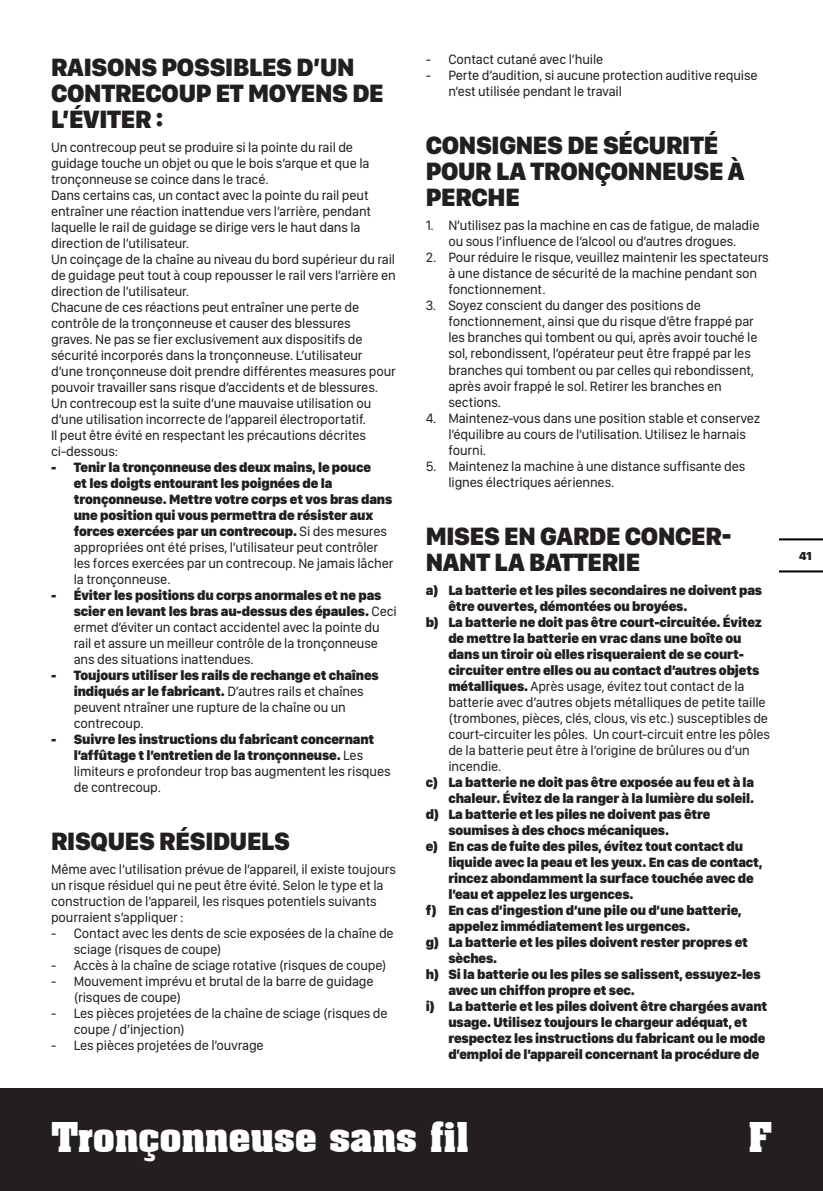
<style>
.page{position:relative;width:823px;height:1191px;background:#fff}
.page>*{position:absolute;margin:0;border:0;box-sizing:border-box;transform-origin:0 0}
.t1{font:700 40px "Aachen BT";letter-spacing:-.025em;color:#fff}
.t2{font:900 26px/26px "SF Compact Display";letter-spacing:-.01em;color:#231f20}
.t3{font:14px/16px "SF Compact Display";letter-spacing:-.01em;color:#231f20}
.t4{font:900 14px/16px "SF Compact Display";letter-spacing:-.01em;color:#231f20}
.t5{font:900 12px "SF Compact Display";color:#231f20}
.s1{font-weight:400}
.s2{font-weight:900}
</style>
<div class="page">
<div style="left:0;top:1089px;width:822px;height:102px;background:#231f20"></div>
<hr style="left:779px;top:570px;width:43px;height:2px;background:#000">
<hr style="left:779px;top:538px;width:43px;height:2px;background:#000">
<h2 class="t2" style="left:51px;top:56px;width:334px">RAISONS POSSIBLES D’UN<br>CONTRECOUP ET MOYENS DE<br>L’ÉVITER :</h2>
<p class="t3" style="left:51px;top:140px;width:346px">Un contrecoup peut se produire si la pointe du rail de guidage touche un objet ou que le bois s’arque et que la tronçonneuse se coince dans le tracé.<br>Dans certains cas, un contact avec la pointe du rail peut entraîner une réaction inattendue vers l’arrière, pendant laquelle le rail de guidage se dirige vers le haut dans la direction de l’utilisateur.<br>Un coinçage de la chaîne au niveau du bord supérieur du rail de guidage peut tout à coup repousser le rail vers l’arrière en direction de l’utilisateur.<br>Chacune de ces réactions peut entraîner une perte de contrôle de la tronçonneuse et causer des blessures graves. Ne pas se fier exclusivement aux dispositifs de sécurité incorporés dans la tronçonneuse. L’utilisateur d’une tronçonneuse doit prendre différentes measures pour pouvoir travailler sans risque d’accidents et de blessures.<br>Un contrecoup est la suite d’une mauvaise utilisation ou d’une utilisation incorrecte de l’appareil électroportatif.<br>Il peut être évité en respectant les précautions décrites ci-dessous:</p>
<p class="t4" style="left:74px;top:460px;width:321px;text-indent:-23px">- Tenir la tronçonneuse des deux mains, le pouce<br>et les doigts entourant les poignées de la tronçonneuse. Mettre votre corps et vos bras dans une position qui vous permettra de résister aux forces exercées par un contrecoup. <span class="s1">Si des mesures appropriées ont été prises, l’utilisateur peut contrôler les forces exercées par un contrecoup. Ne jamais lâcher la tronçonneuse.</span></p>
<p class="t3" style="left:74px;top:588px;width:324px;text-indent:-23px"><span class="s2">- Éviter les positions du corps anormales et ne pas scier en levant les bras au-dessus des épaules.</span> Ceci ermet d’éviter un contact accidentel avec la pointe du rail et assure un meilleur contrôle de la tronçonneuse ans des situations inattendues.</p>
<p class="t3" style="left:74px;top:668px;width:306px;text-indent:-23px"><span class="s2">- Toujours utiliser les rails de rechange et chaînes indiqués ar le fabricant.</span> D’autres rails et chaînes peuvent ntraîner une rupture de la chaîne ou un contrecoup.</p>
<p class="t4" style="left:74px;top:732px;width:318px;text-indent:-23px">- Suivre les instructions du fabricant concernant l’affûtage t l’entretien de la tronçonneuse. <span class="s1">Les limiteurs e profondeur trop bas augmentent les risques de contrecoup.</span></p>
<h2 class="t2" style="left:51px;top:830px;width:240px">RISQUES RÉSIDUELS</h2>
<p class="t3" style="left:51px;top:862px;width:346px">Même avec l’utilisation prévue de l’appareil, il existe toujours un risque résiduel qui ne peut être évité. Selon le type et la construction de l’appareil, les risques potentiels suivants pourraient s’appliquer :</p>
<p class="t3" style="left:74px;top:926px;width:321px;text-indent:-23px">- Contact avec les dents de scie exposées de la chaîne de sciage (risques de coupe)</p>
<p class="t3" style="left:51px;top:958px;width:337px">- Accès à la chaîne de sciage rotative (risques de coupe)</p>
<p class="t3" style="left:74px;top:974px;width:301px;text-indent:-23px">- Mouvement imprévu et brutal de la barre de guidage (risques de coupe)</p>
<p class="t3" style="left:74px;top:1006px;width:315px;text-indent:-23px">- Les pièces projetées de la chaîne de sciage (risques de coupe / d’injection)</p>
<p class="t3" style="left:51px;top:1038px;width:214px">- Les pièces projetées de l’ouvrage</p>
<p class="t3" style="left:425px;top:53px;width:179px">- Contact cutané avec l’huile</p>
<p class="t3" style="left:448px;top:69px;width:310px;text-indent:-23px">- Perte d’audition, si aucune protection auditive requise n’est utilisée pendant le travail</p>
<h2 class="t2" style="left:425px;top:135px;width:320px">CONSIGNES DE SÉCURITÉ<br>POUR LA TRONÇONNEUSE À<br>PERCHE</h2>
<p class="t3" style="left:425px;top:219px;width:335px;text-align:center">1. N’utilisez pas la machine en cas de fatigue, de maladie ou sous l’influence de l’alcool ou d’autres drogues.</p>
<p class="t3" style="left:448px;top:251px;width:322px;text-indent:-23px">2. Pour réduire le risque, veuillez maintenir les spectateurs à une distance de sécurité de la machine pendant son fonctionnement.</p>
<p class="t3" style="left:448px;top:299px;width:310px;text-indent:-23px">3. Soyez conscient du danger des positions de fonctionnement, ainsi que du risque d’être frappé par les branches qui tombent ou qui, après avoir touché le sol, rebondissent, l’opérateur peut être frappé par les branches qui tombent ou par celles qui rebondissent, après avoir frappé le sol. Retirer les branches en sections.</p>
<p class="t3" style="left:448px;top:411px;width:313px;text-indent:-23px">4. Maintenez-vous dans une position stable et conservez l’équilibre au cours de l’utilisation. Utilisez le harnais fourni.</p>
<p class="t3" style="left:448px;top:459px;width:298px;text-indent:-23px">5. Maintenez la machine à une distance suffisante des lignes électriques aériennes.</p>
<h2 class="t2" style="left:425px;top:525px;width:307px">MISES EN GARDE CONCER-<br>NANT LA BATTERIE</h2>
<p class="t4" style="left:425px;top:583px;width:338px">a) La batterie et les piles secondaires ne doivent pas</p>
<p class="t4" style="left:448px;top:599px;width:240px">être ouvertes, démontées ou broyées.</p>
<p class="t4" style="left:425px;top:615px;width:337px">b) La batterie ne doit pas être court-circuitée. Évitez</p>
<p class="t4" style="left:448px;top:631px;width:294px">de mettre la batterie en vrac dans une boîte ou</p>
<p class="t4" style="left:448px;top:647px;width:297px">dans un tiroir où elles risqueraient de se court-</p>
<p class="t4" style="left:448px;top:663px;width:312px">circuiter entre elles ou au contact d’autres objets</p>
<p class="t3" style="left:448px;top:679px;width:297px"><span class="s2">métalliques.</span> Après usage, évitez tout contact de la</p>
<p class="t3" style="left:448px;top:695px;width:319px">batterie avec d’autres objets métalliques de petite taille</p>
<p class="t3" style="left:448px;top:711px;width:321px">(trombones, pièces, clés, clous, vis etc.) susceptibles de</p>
<p class="t3" style="left:448px;top:727px;width:323px">court-circuiter les pôles. Un court-circuit entre les pôles</p>
<p class="t3" style="left:448px;top:743px;width:303px">de la batterie peut être à l’origine de brûlures ou d’un</p>
<p class="t3" style="left:448px;top:759px;width:55px">incendie.</p>
<p class="t4" style="left:425px;top:775px;width:330px">c) La batterie ne doit pas être exposée au feu et à la</p>
<p class="t4" style="left:448px;top:791px;width:307px">chaleur. Évitez de la ranger à la lumière du soleil.</p>
<p class="t4" style="left:425px;top:807px;width:286px">d) La batterie et les piles ne doivent pas être</p>
<p class="t4" style="left:448px;top:823px;width:222px">soumises à des chocs mécaniques.</p>
<p class="t4" style="left:425px;top:839px;width:319px">e) En cas de fuite des piles, évitez tout contact du</p>
<p class="t4" style="left:448px;top:855px;width:315px">liquide avec la peau et les yeux. En cas de contact,</p>
<p class="t4" style="left:448px;top:871px;width:307px">rincez abondamment la surface touchée avec de</p>
<p class="t4" style="left:448px;top:887px;width:187px">l’eau et appelez les urgences.</p>
<p class="t4" style="left:425px;top:903px;width:317px">f) En cas d’ingestion d’une pile ou d’une batterie,</p>
<p class="t4" style="left:448px;top:919px;width:243px">appelez immédiatement les urgences.</p>
<p class="t4" style="left:425px;top:935px;width:323px">g) La batterie et les piles doivent rester propres et</p>
<p class="t4" style="left:448px;top:951px;width:50px">sèches.</p>
<p class="t4" style="left:425px;top:967px;width:336px">h) Si la batterie ou les piles se salissent, essuyez-les</p>
<p class="t4" style="left:448px;top:983px;width:188px">avec un chiffon propre et sec.</p>
<p class="t4" style="left:425px;top:999px;width:343px">i) La batterie et les piles doivent être chargées avant</p>
<p class="t4" style="left:448px;top:1015px;width:300px">usage. Utilisez toujours le chargeur adéquat, et</p>
<p class="t4" style="left:448px;top:1031px;width:318px">respectez les instructions du fabricant ou le mode</p>
<p class="t4" style="left:448px;top:1047px;width:312px">d’emploi de l’appareil concernant la procédure de</p>
<h1 class="t1" style="left:51px;top:1111px;width:419px">Tronçonneuse sans fil</h1>
<h1 class="t1" style="left:747px;top:1111px;width:25px">F</h1>
<p class="t5" style="left:798px;top:552px;width:14px">41</p>
</div>
